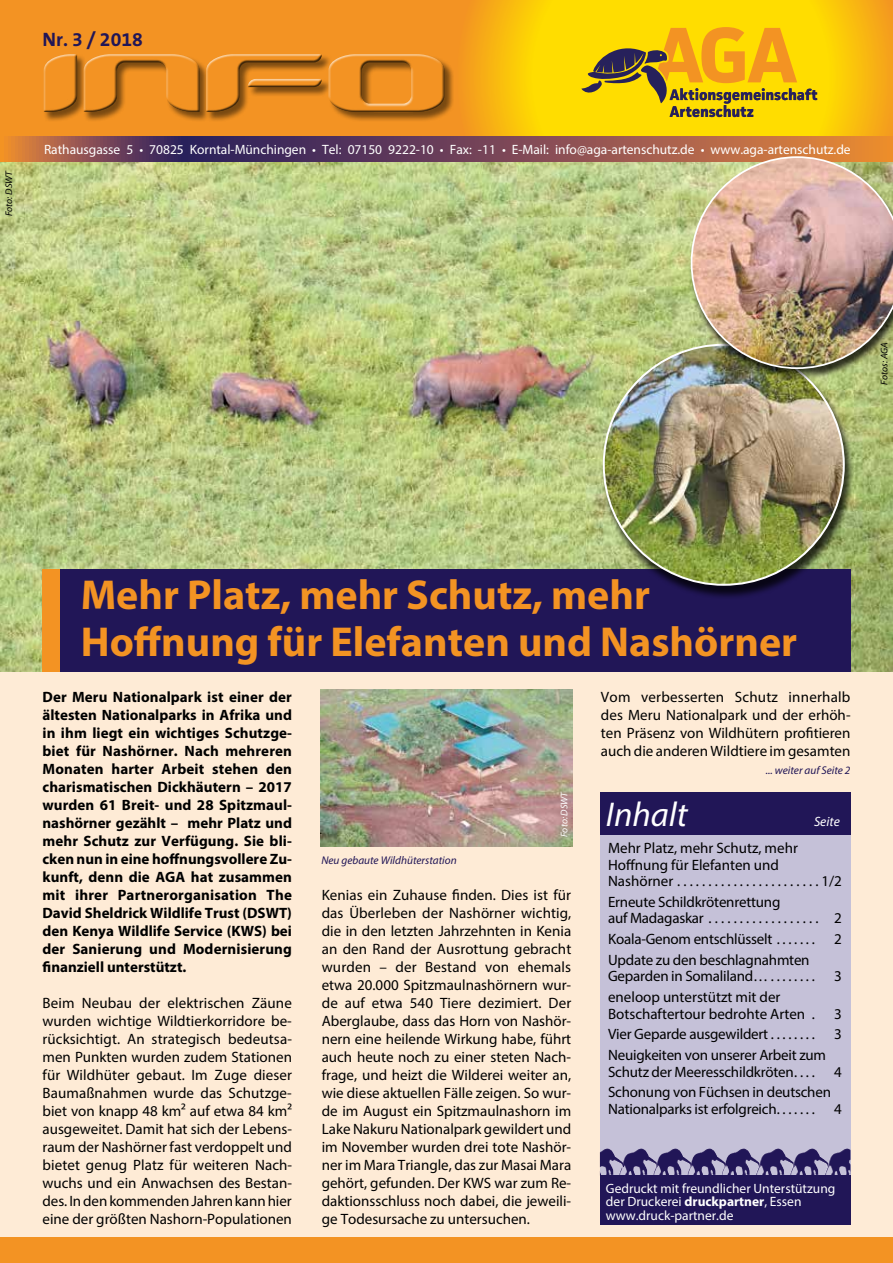
<style>
.page{position:relative;width:893px;height:1263px;background:#fff}
.page>*{position:absolute;margin:0;border:0;box-sizing:border-box;transform-origin:0 0}
.t1{font:700 42px/46.5px "Myriad Pro";color:#f39323}
.t2{font:italic 34.5px "Myriad Pro";color:#fff}
.t3{font:700 19.5px "The Sans B7";color:#211657}
.t4{font:700 15.3px/16.6px "Facit";color:#272153}
.t5{font:15px/18px "Myriad Pro";letter-spacing:-.015em;color:#000}
.t6{font:700 15px/18px "Myriad Pro";letter-spacing:.01em;color:#000;text-align:justify}
.t7{font:13.5px/13.5px "Myriad Pro";color:#fff}
.t8{font:italic 13.5px "Myriad Pro";color:#fff}
.t9{font:italic 11.25px "Myriad Pro";color:#211657}
.t10{font:italic 9.75px "Myriad Pro";color:#000}
.t11{font:italic 9.75px "Myriad Pro";color:#fff}
.s1{font-weight:700}
</style>
<div class="page">
<div style="left:0;top:408px;width:893px;height:855px;background:#feebd6"></div>
<div style="left:0;top:1237px;width:893px;height:26px;background:#f39323"></div>
<div style="left:600px;top:831px;width:250px;height:360px;background:#c5c1d8"></div>
<img style="left:624px;top:1148px;width:29px;height:26px">
<img style="left:653px;top:1148px;width:35px;height:26px">
<img style="left:688px;top:1148px;width:34px;height:26px">
<img style="left:722px;top:1148px;width:34px;height:26px">
<img style="left:756px;top:1148px;width:34px;height:26px">
<img style="left:790px;top:1148px;width:35px;height:26px">
<img style="left:825px;top:1148px;width:25px;height:26px">
<img style="left:600px;top:1148px;width:24px;height:26px">
<div style="left:600px;top:1174px;width:250px;height:50px;background:#211657"></div>
<div style="left:600px;top:792px;width:250px;height:43px;background:#211657"></div>
<div style="left:0;top:0;width:893px;height:162px;background:#f39323"></div>
<svg style="left:466px;top:0;width:427px;height:136px;fill:#feda01"></svg>
<img style="left:0;top:162px;width:893px;height:510px">
<svg style="left:581px;top:27px;width:236px;height:90px"></svg>
<div style="left:43px;top:54px;width:411px;height:68px;background:#000;opacity:.5"></div>
<div style="left:44px;top:53px;width:402px;height:60px;background:#000;opacity:.75"></div>
<svg style="left:11px;top:136px;width:865px;height:26px"></svg>
<div style="left:60px;top:570px;width:790px;height:102px;background:#211657"></div>
<div style="left:43px;top:570px;width:17px;height:102px;background:#f39323"></div>
<div style="left:601px;top:345px;width:253px;height:254px;background:#000;opacity:.75"></div>
<img style="left:604px;top:345px;width:240px;height:240px;border-radius:120px">
<div style="left:688px;top:157px;width:205px;height:224px;background:#000;opacity:.75"></div>
<img style="left:691px;top:156px;width:202px;height:213px">
<img style="left:320px;top:689px;width:252px;height:157px">
<p class="t10" style="left:3px;top:216px;width:47px;rotate:-90deg">Foto: DSWT</p>
<h3 class="t3" style="left:43px;top:29px;width:102px">Nr. 3 / 2018</h3>
<p class="t4" style="left:670px;top:86px;width:150px">Aktionsgemeinschaft<br>Artenschutz</p>
<p class="t7" style="left:44px;top:143px;width:808px">Rathausgasse 5 • 70825 Korntal-Münchingen • Tel: 07150 9222-10 • Fax: -11 • E-Mail: info@aga-artenschutz.de • www.aga-artenschutz.de</p>
<p class="t10" style="left:878px;top:385px;width:44px;rotate:-90deg">Fotos: AGA</p>
<h1 class="t1" style="left:81px;top:570px;width:718px">Mehr Platz, mehr Schutz, mehr<br>Hoffnung für Elefanten und Nashörner</h1>
<p class="t6" style="left:43px;top:687px;width:251px">Der Meru Nationalpark ist einer der ältesten Nationalparks in Afrika und in ihm liegt ein wichtiges Schutzge&shy;biet für Nashörner. Nach mehreren Monaten harter Arbeit stehen den charismatischen Dickhäutern – 2017 wurden 61 Breit- und 28 Spitzmaul&shy;nashörner gezählt – mehr Platz und mehr Schutz zur Verfügung. Sie bli&shy;cken nun in eine hoffnungsvollere Zu&shy;kunft, denn die AGA hat zusammen mit ihrer Partnerorganisation The David Sheldrick Wildlife Trust (DSWT) den Kenya Wildlife Service (KWS) bei der Sanierung und Modernisierung finanziell unterstützt.</p>
<p class="t5" style="left:43px;top:994px;width:251px;text-align:justify">Beim Neubau der elektrischen Zäune wurden wichtige Wildtierkorridore be&shy;rücksichtigt. An strategisch bedeutsa&shy;men Punkten wurden zudem Stationen für Wildhüter gebaut. Im Zuge dieser Baumaßnahmen wurde das Schutzge&shy;biet von knapp 48 km² auf etwa 84 km² ausgeweitet. Damit hat sich der Lebens&shy;raum der Nashörner fast verdoppelt und bietet genug Platz für weiteren Nach&shy;wuchs und ein Anwachsen des Bestan&shy;des. In den kommenden Jahren kann hier eine der größten Nashorn-Populationen</p>
<p class="t9" style="left:321px;top:853px;width:137px">Neu gebaute Wildhüterstation</p>
<p class="t11" style="left:558px;top:837px;width:47px;rotate:-90deg">Foto: DSWT</p>
<p class="t5" style="left:322px;top:886px;width:251px;text-align:justify">Kenias ein Zuhause finden. Dies ist für das Überleben der Nashörner wichtig, die in den letzten Jahrzehnten in Kenia an den Rand der Ausrottung gebracht wurden – der Bestand von ehemals etwa 20.000 Spitzmaulnashörnern wur&shy;de auf etwa 540 Tiere dezimiert. Der Aberglaube, dass das Horn von Nashör&shy;nern eine heilende Wirkung habe, führt auch heute noch zu einer steten Nach&shy;frage, und heizt die Wilderei weiter an, wie diese aktuellen Fälle zeigen. So wur&shy;de im August ein Spitzmaulnashorn im Lake Nakuru Nationalpark gewildert und im November wurden drei tote Nashör&shy;ner im Mara Triangle, das zur Masai Mara gehört, gefunden. Der KWS war zum Re&shy;daktionsschluss noch dabei, die jeweili&shy;ge Todesursache zu untersuchen.</p>
<p class="t5" style="left:601px;top:688px;width:251px;text-align:justify">Vom verbesserten Schutz innerhalb des Meru Nationalpark und der erhöh&shy;ten Präsenz von Wildhütern profitieren auch die anderen Wildtiere im gesamten</p>
<h2 class="t2" style="left:606px;top:793px;width:83px">Inhalt</h2>
<p class="t9" style="left:766px;top:763px;width:86px">... weiter auf Seite 2</p>
<p class="t8" style="left:814px;top:813px;width:27px">Seite</p>
<p class="t5" style="left:608px;top:839px;width:191px;line-height:16.5px">Mehr Platz, mehr Schutz, mehr<br>Hoffnung für Elefanten und<br>Nashörner.......................</p>
<p class="t5" style="left:608px;top:893px;width:174px;line-height:16.5px">Erneute Schildkrötenrettung auf Madagaskar..................</p>
<p class="t5" style="left:821px;top:872px;width:22px">1/2</p>
<p class="t5" style="left:834px;top:909px;width:9px">2</p>
<p class="t5" style="left:608px;top:930px;width:170px">Koala-Genom entschlüsselt........</p>
<p class="t5" style="left:834px;top:930px;width:9px">2</p>
<p class="t5" style="left:608px;top:951px;width:203px;line-height:16.5px">Update zu den beschlagnahmten<br>Geparden in Somaliland….........</p>
<p class="t5" style="left:834px;top:967px;width:9px">3</p>
<p class="t5" style="left:608px;top:988px;width:204px;line-height:16.5px">eneloop unterstützt mit der<br>Botschaftertour bedrohte Arten ..</p>
<p class="t5" style="left:834px;top:1004px;width:9px">3</p>
<p class="t5" style="left:608px;top:1025px;width:164px">Vier Geparde ausgewildert.........</p>
<p class="t5" style="left:834px;top:1025px;width:9px">3</p>
<p class="t5" style="left:608px;top:1046px;width:219px;line-height:16.5px">Neuigkeiten von unserer Arbeit zum<br>Schutz der Meeresschildkröten.....</p>
<p class="t5" style="left:834px;top:1062px;width:9px">4</p>
<p class="t5" style="left:608px;top:1084px;width:224px;line-height:16.5px">Schonung von Füchsen in deutschen<br>Nationalparks ist erfolgreich........</p>
<p class="t5" style="left:834px;top:1099px;width:9px">4</p>
<p class="t7" style="left:606px;top:1181px;width:231px">Gedruckt mit freundlicher Unterstützung der Druckerei <span class="s1">druckpartner</span>, Essen www.druck-partner.de</p>
</div>
